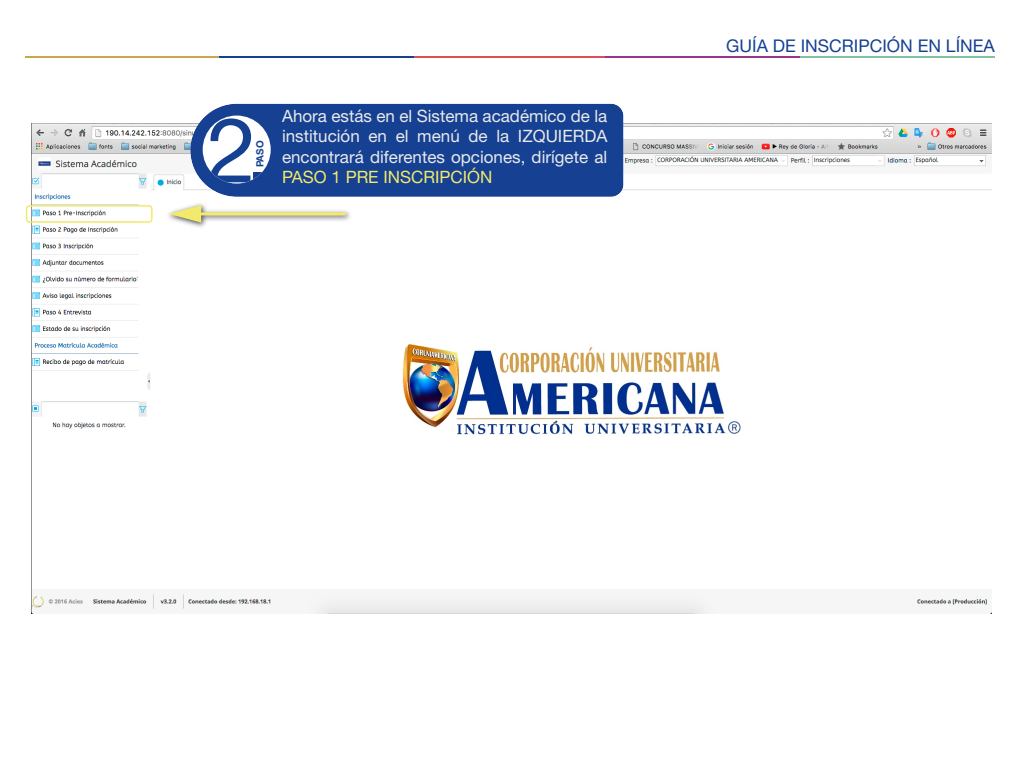
<style>
.page{position:relative;width:1024px;height:768px;background:#fff}
.page>*{position:absolute;margin:0;border:0;box-sizing:border-box;transform-origin:0 0}
.t1{font:90px "Helvetica Neue LT Std";color:#164193}
.t2{font:17.5px "Helvetica Neue LT Std";color:#164193}
.t3{font:17px/20.4px "Helvetica Neue LT Std";color:#e9eaea;text-align:justify}
.t4{font:17px "Helvetica Neue LT Std";color:#f2ea6a}
.t5{font:700 9.9px "Helvetica Neue LT Std";color:#164193}
</style>
<div class="page">
<img style="left:31px;top:124px;width:960px;height:490px">
<hr style="left:25px;top:56px;width:195px;height:1px;background:#caa453">
<hr style="left:220px;top:56px;width:194px;height:1px;background:#164193">
<hr style="left:414px;top:56px;width:195px;height:1px;background:#da5057">
<hr style="left:800px;top:56px;width:194px;height:1px;background:#80c2a1">
<hr style="left:606px;top:56px;width:194px;height:1px;background:#9a3486">
<div style="left:190px;top:104px;width:433px;height:93px;background:#164193"></div>
<div style="left:203px;top:116px;width:68px;height:68px;background:#fff;border-radius:50%"></div>
<div style="left:26px;top:205px;width:127px;height:18px;border:2px solid #f2ea6a;border-radius:3px"></div>
<img style="left:162px;top:199px;width:193px;height:33px">
<hr style="left:195px;top:212px;width:151px;height:3px;background:#f2ea6a">
<svg style="left:169px;top:205px;width:32px;height:18px"></svg>
<h1 class="t1" style="left:207px;top:97px;width:66px">2.</h1>
<p class="t5" style="left:254px;top:167px;width:28px;rotate:-90deg">PASO</p>
<p class="t3" style="left:282px;top:106px;width:327px">Ahora estás en el Sistema académico de la institución en el menú de la IZQUIERDA encontrará diferentes opciones, dirígete al</p>
<p class="t4" style="left:282px;top:167px;width:212px">PASO 1 PRE INSCRIPCIÓN</p>
<p class="t2" style="left:726px;top:35px;width:270px">GUÍA DE INSCRIPCIÓN EN LÍNEA</p>
</div>
